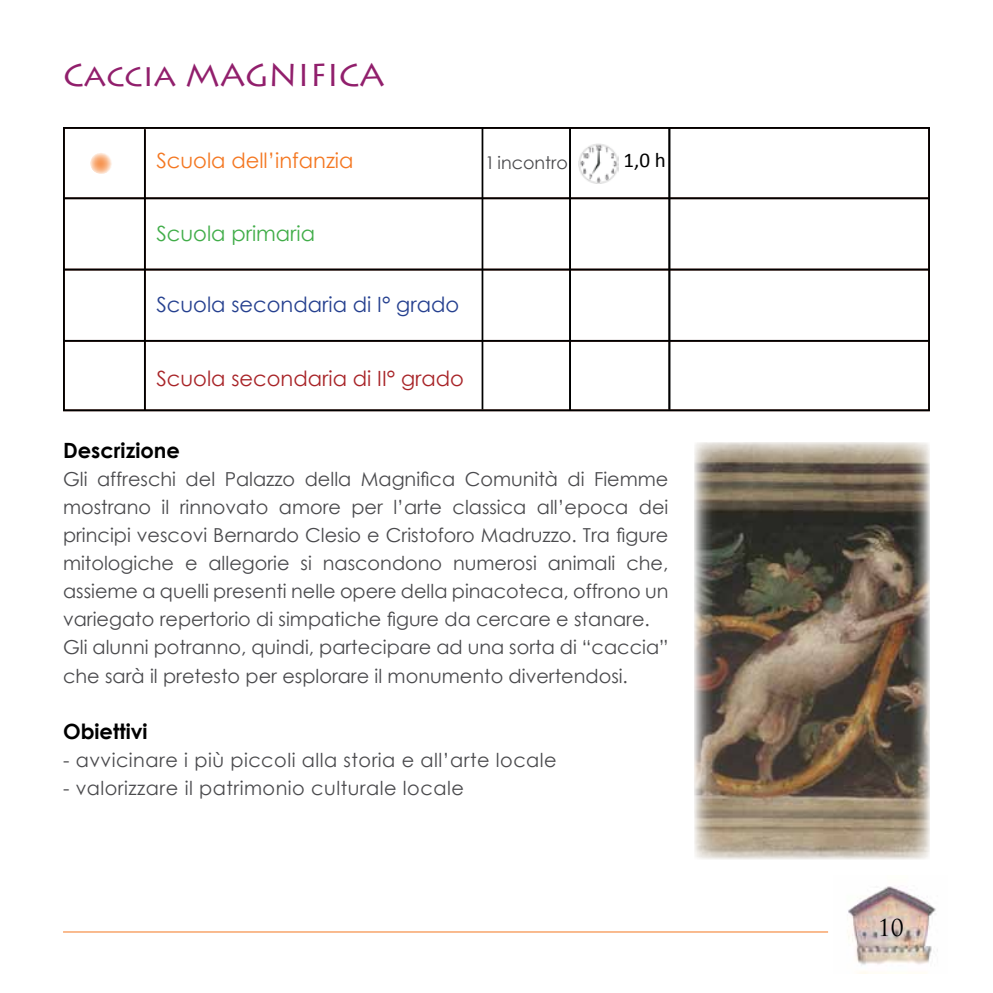
<style>
.page{position:relative;width:993px;height:993px;background:#fff}
.page>*{position:absolute;margin:0;border:0;box-sizing:border-box;transform-origin:0 0}
.t1{font:31.5px "Lithos Pro";color:#911f6c}
.t2{font:22.75px "Trajan Pro";color:#000}
.t3{font:21px "Century Gothic";color:#a82428}
.t4{font:21px "Century Gothic";color:#25408f}
.t5{font:700 21px "Century Gothic";color:#000}
.t6{font:21px "Century Gothic";color:#f47721}
.t7{font:21px "Century Gothic";color:#41ad49}
.t8{font:21px "Calibri";color:#000}
.t9{font:19.25px/28px "Century Gothic";color:#4a4a4d}
.t10{font:19.25px "Century Gothic";letter-spacing:.025em;color:#4a4a4d}
.t11{font:17.5px "Century Gothic";color:#4a4a4d}
</style>
<div class="page">
<hr style="left:63px;top:931px;width:764px;height:1px;background:#f47721">
<img style="left:848px;top:886px;width:90px;height:86px">
<hr style="left:481px;top:127px;width:2px;height:282px;background:#000">
<div style="left:63px;top:127px;width:866px;height:284px;border:2px solid #000"></div>
<hr style="left:144px;top:129px;width:2px;height:281px;background:#000">
<hr style="left:569px;top:128px;width:1px;height:282px;background:#000">
<hr style="left:668px;top:127px;width:2px;height:282px;background:#000">
<hr style="left:63px;top:197px;width:866px;height:2px;background:#000">
<hr style="left:63px;top:268px;width:866px;height:2px;background:#000">
<hr style="left:63px;top:340px;width:866px;height:1px;background:#000">
<img style="left:578px;top:143px;width:40px;height:40px">
<svg style="left:101px;top:153px;width:1px;height:21px"></svg>
<img style="left:694px;top:442px;width:235px;height:417px">
<h1 class="t1" style="left:63px;top:57px;width:323px">Caccia MAGNIFICA</h1>
<p class="t6" style="left:156px;top:146px;width:198px">Scuola dell’infanzia</p>
<p class="t7" style="left:156px;top:219px;width:160px">Scuola primaria</p>
<p class="t4" style="left:156px;top:290px;width:304px">Scuola secondaria di I° grado</p>
<p class="t3" style="left:156px;top:364px;width:309px">Scuola secondaria di II° grado</p>
<p class="t11" style="left:485px;top:151px;width:84px">1 incontro</p>
<p class="t8" style="left:623px;top:147px;width:44px">1,0 h</p>
<p class="t5" style="left:63px;top:434px;width:118px">Descrizione</p>
<p class="t9" style="left:63px;top:465px;width:606px">Gli affreschi del Palazzo della Magnifica Comunità di Fiemme mostrano il rinnovato amore per l’arte classica all’epoca dei principi vescovi Bernardo Clesio e Cristoforo Madruzzo. Tra figure mitologiche e allegorie si nascondono numerosi animali che, assieme a quelli presenti nelle opere della pinacoteca, offrono un variegato repertorio di simpatiche figure da cercare e stanare.<br>Gli alunni potranno, quindi, partecipare ad una sorta di “caccia” che sarà il pretesto per esplorare il monumento divertendosi.</p>
<p class="t5" style="left:63px;top:715px;width:86px">Obiettivi</p>
<p class="t10" style="left:63px;top:746px;width:495px">- avvicinare i più piccoli alla storia e all’arte locale</p>
<p class="t10" style="left:63px;top:774px;width:402px">- valorizzare il patrimonio culturale locale</p>
<p class="t2" style="left:877px;top:912px;width:27px">10</p>
</div>
